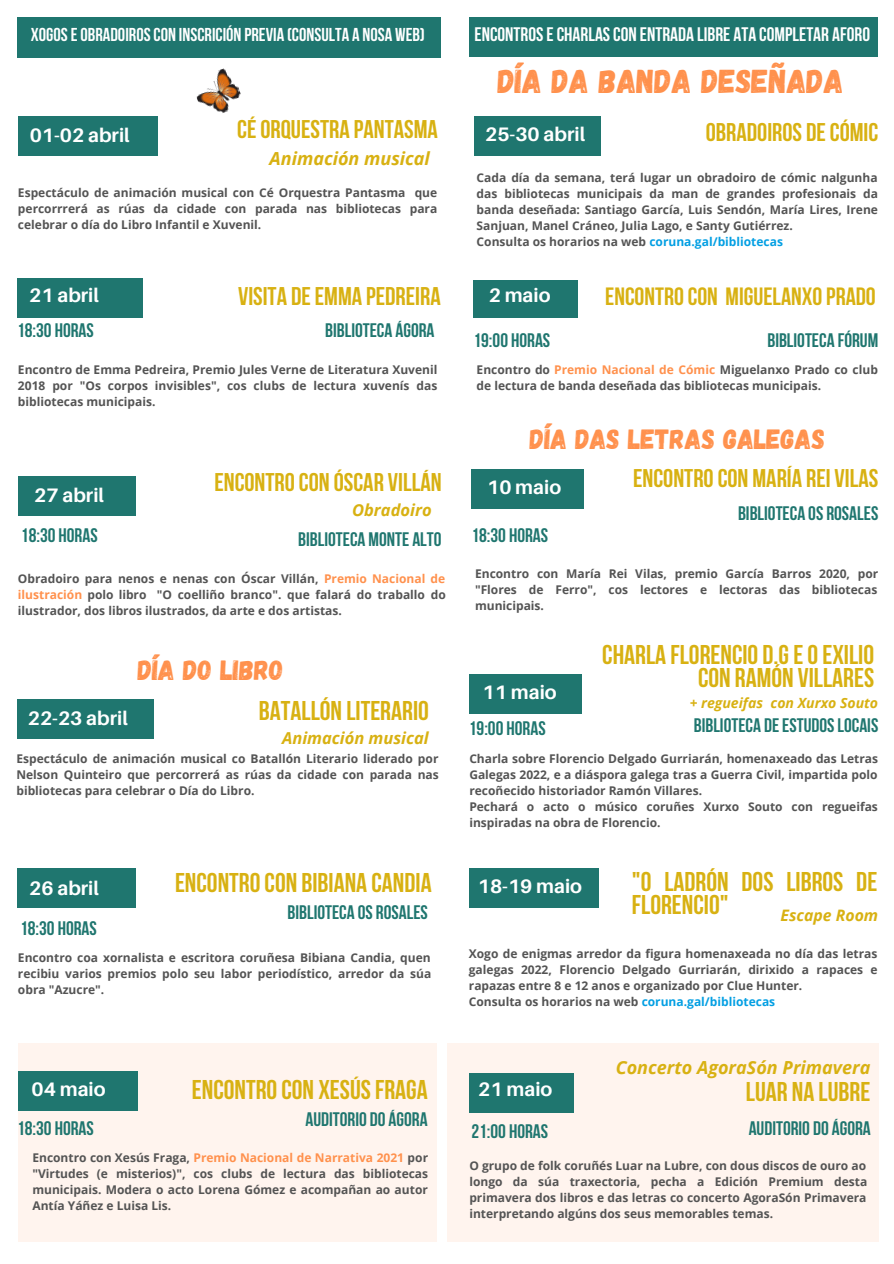
<style>
.page{position:relative;width:894px;height:1264px;background:#fff}
.page>*{position:absolute;margin:0;border:0;box-sizing:border-box;transform-origin:0 0}
.t1{font:33px "Gagalin";color:#ff914d}
.t2{font:27.75px "Gagalin";color:#ff914d}
.t3{font:700 27px/23.7px "Bebas Neue";color:#d8b112}
.t4{font:700 25.5px "Bebas Neue";color:#d8b112}
.t5{font:700 24.9px "Bebas Neue";color:#d8b112}
.t6{font:700 19.5px "Bebas Neue";color:#1f766f}
.t7{font:700 19.5px "Aileron";color:#fff}
.t8{font:700 19.5px "Bebas Neue";color:#fff}
.t9{font:700 18.6px "Bebas Neue";color:#fff}
.t10{font:italic 700 18px "Open Sans";color:#d8b112}
.t11{font:italic 700 16.5px "Open Sans";color:#d8b112}
.t12{font:italic 700 15.75px "Open Sans";color:#d8b112}
.t13{font:italic 700 14.1px "Open Sans";color:#d8b112}
.t14{font:700 12px/16px "Open Sans";color:#545454;text-align:justify}
.s1{color:#ff914d}
.s2{color:#039fe3}
</style>
<div class="page">
<div style="left:18px;top:476px;width:117px;height:40px;background:#1f766f"></div>
<div style="left:17px;top:699px;width:136px;height:40px;background:#1f766f"></div>
<div style="left:474px;top:116px;width:126px;height:39px;background:#1f766f"></div>
<div style="left:469px;top:868px;width:129px;height:40px;background:#1f766f"></div>
<div style="left:447px;top:1043px;width:431px;height:198px;background:#fff4ee"></div>
<div style="left:469px;top:1072px;width:105px;height:40px;background:#1f766f"></div>
<div style="left:18px;top:117px;width:140px;height:39px;background:#1f766f"></div>
<div style="left:17px;top:278px;width:125px;height:39px;background:#1f766f"></div>
<div style="left:17px;top:868px;width:118px;height:40px;background:#1f766f"></div>
<div style="left:18px;top:1043px;width:418px;height:198px;background:#fff4ee"></div>
<div style="left:18px;top:1071px;width:119px;height:39px;background:#1f766f"></div>
<div style="left:473px;top:280px;width:105px;height:38px;background:#1f766f"></div>
<div style="left:471px;top:469px;width:113px;height:40px;background:#1f766f"></div>
<div style="left:469px;top:674px;width:113px;height:40px;background:#1f766f"></div>
<div style="left:17px;top:17px;width:423px;height:40px;background:#1f766f"></div>
<div style="left:469px;top:17px;width:408px;height:39px;background:#1f766f"></div>
<img style="left:196px;top:68px;width:45px;height:45px">
<p class="t9" style="left:31px;top:27px;width:395px">XOGOSEOBRADOIROSCON INSCRICIÓN PREVIA (CONSULTA A NOSA WEB)</p>
<p class="t8" style="left:474px;top:26px;width:397px">ENCONTROSECHARLASCON ENTRADA LIBRE ATA COMPLETAR AFORO</p>
<p class="t7" style="left:30px;top:123px;width:101px">01-02 abril</p>
<p class="t4" style="left:237px;top:119px;width:202px">CÉORQUESTRA PANTASMA</p>
<p class="t10" style="left:269px;top:145px;width:162px">Animación musical</p>
<p class="t14" style="left:18px;top:184px;width:421px">Espectáculo de animación musical con Cé Orquestra Pantasma que percorrrerá as rúas da cidade con parada nas bibliotecas para celebrar o día do Libro Infantil e Xuvenil.</p>
<p class="t4" style="left:238px;top:285px;width:204px">VISITA DEEMMA PEDREIRA</p>
<p class="t7" style="left:29px;top:283px;width:71px">21 abril</p>
<p class="t6" style="left:17px;top:323px;width:78px">18:30 HORAS</p>
<p class="t6" style="left:325px;top:323px;width:111px">BIBLIOTECA ÁGORA</p>
<p class="t14" style="left:18px;top:361px;width:421px">Encontro de Emma Pedreira, Premio Jules Verne de Literatura Xuvenil 2018 por "Os corpos invisibles", cos clubs de lectura xuvenís das bibliotecas municipais.</p>
<p class="t7" style="left:34px;top:483px;width:71px">27 abril</p>
<p class="t6" style="left:21px;top:527px;width:78px">18:30 HORAS</p>
<p class="t4" style="left:214px;top:472px;width:229px">ENCONTROCON ÓSCAR VILLÁN</p>
<p class="t11" style="left:352px;top:498px;width:81px">Obradoiro</p>
<p class="t6" style="left:298px;top:531px;width:145px">BIBLIOTECA MONTE ALTO</p>
<p class="t14" style="left:18px;top:570px;width:429px">Obradoiro para nenos e nenas con Óscar Villán, <span class="s1">Premio Nacional de ilustración</span> polo libro "O coelliño branco". que falará do traballo do ilustrador, dos libros ilustrados, da arte e dos artistas.</p>
<p class="t2" style="left:138px;top:652px;width:147px">DÍA DO LIBRO</p>
<p class="t3" style="left:259px;top:701px;width:171px">BATALLÓN LITERARIO</p>
<p class="t11" style="left:282px;top:726px;width:148px">Animación musical</p>
<p class="t14" style="left:16px;top:750px;width:424px">Espectáculo de animación musical co Batallón Literario liderado por Nelson Quinteiro que percorrerá as rúas da cidade con parada nas bibliotecas para celebrar o Día do Libro.</p>
<p class="t7" style="left:28px;top:705px;width:101px">22-23 abril</p>
<p class="t7" style="left:29px;top:875px;width:71px">26 abril</p>
<p class="t3" style="left:175px;top:873px;width:258px">ENCONTROCON BIBIANA CANDIA</p>
<p class="t6" style="left:287px;top:904px;width:142px">BIBLIOTECA OS ROSALES</p>
<p class="t6" style="left:20px;top:920px;width:78px">18:30 HORAS</p>
<p class="t14" style="left:18px;top:949px;width:414px">Encontro coa xornalista e escritora coruñesa Bibiana Candia, quen recibiu varios premios polo seu labor periodístico, arredor da súa obra "Azucre".</p>
<p class="t7" style="left:32px;top:1076px;width:76px">04 maio</p>
<p class="t3" style="left:192px;top:1080px;width:237px">ENCONTROCON XESÚSFRAGA</p>
<p class="t6" style="left:305px;top:1111px;width:124px">AUDITORIO DO ÁGORA</p>
<p class="t14" style="left:32px;top:1148px;width:397px">Encontro con Xesús Fraga, <span class="s1">Premio Nacional de Narrativa 2021</span> por "Virtudes (e misterios)", cos clubs de lectura das bibliotecas municipais. Modera o acto Lorena Gómez e acompañan ao autor Antía Yáñez e Luisa Lis.</p>
<p class="t6" style="left:17px;top:1120px;width:78px">18:30 HORAS</p>
<p class="t1" style="left:497px;top:60px;width:347px">DÍA DA BANDA DESEÑADA</p>
<p class="t7" style="left:485px;top:122px;width:101px">25-30 abril</p>
<p class="t4" style="left:705px;top:122px;width:174px">OBRADOIROS DECÓMIC</p>
<p class="t14" style="left:476px;top:169px;width:403px">Cada día da semana, terá lugar un obradoiro de cómic nalgunha das bibliotecas municipais da man de grandes profesionais da banda deseñada: Santiago García, Luis Sendón, María Lires, Irene Sanjuan, Manel Cráneo, Julia Lago, e Santy Gutiérrez.</p>
<p class="t14" style="left:476px;top:233px;width:308px">Consulta os horarios na web <span class="s2">coruna.gal/bibliotecas</span></p>
<p class="t5" style="left:605px;top:287px;width:272px">ENCONTROCON MIGUELANXOPRADO</p>
<p class="t6" style="left:473px;top:332px;width:78px">19:00 HORAS</p>
<p class="t6" style="left:767px;top:332px;width:112px">BIBLIOTECA FÓRUM</p>
<p class="t14" style="left:476px;top:361px;width:403px">Encontro do <span class="s1">Premio Nacional de Cómic</span> Miguelanxo Prado co club de lectura de banda deseñada das bibliotecas municipais.</p>
<p class="t7" style="left:488px;top:283px;width:63px">2 maio</p>
<p class="t2" style="left:530px;top:421px;width:296px">DÍA DAS LETRAS GALEGAS</p>
<p class="t4" style="left:633px;top:468px;width:247px">ENCONTROCON MARÍA REI VILAS</p>
<p class="t6" style="left:737px;top:505px;width:142px">BIBLIOTECA OS ROSALES</p>
<p class="t6" style="left:471px;top:527px;width:78px">18:30 HORAS</p>
<p class="t14" style="left:475px;top:565px;width:404px">Encontro con María Rei Vilas, premio García Barros 2020, por "Flores de Ferro", cos lectores e lectoras das bibliotecas municipais.</p>
<p class="t3" style="left:602px;top:645px;width:273px">CHARLA FLORENCIO D.GE OEXILIO</p>
<p class="t3" style="left:697px;top:668px;width:177px">CON RAMÓN VILLARES</p>
<p class="t6" style="left:468px;top:720px;width:78px">19:00 HORAS</p>
<p class="t6" style="left:693px;top:717px;width:186px">BIBLIOTECA DEESTUDOSLOCAIS</p>
<p class="t14" style="left:469px;top:750px;width:410px">Charla sobre Florencio Delgado Gurriarán, homenaxeado das Letras Galegas 2022, e a diáspora galega tras a Guerra Civil, impartida polo recoñecido historiador Ramón Villares.</p>
<p class="t14" style="left:469px;top:798px;width:410px">Pechará o acto o músico coruñes Xurxo Souto con regueifas inspiradas na obra de Florencio.</p>
<p class="t7" style="left:487px;top:475px;width:76px">10 maio</p>
<p class="t7" style="left:482px;top:680px;width:76px">11 maio</p>
<p class="t13" style="left:689px;top:693px;width:190px">+ regueifas con Xurxo Souto</p>
<p class="t7" style="left:477px;top:874px;width:106px">18-19 maio</p>
<p class="t3" style="left:631px;top:872px;width:247px">"O LADRÓN DOS LIBROS DE<br>FLORENCIO"</p>
<p class="t12" style="left:780px;top:903px;width:99px">Escape Room</p>
<p class="t14" style="left:468px;top:944px;width:410px">Xogo de enigmas arredor da figura homenaxeada no día das letras galegas 2022, Florencio Delgado Gurriarán, dirixido a rapaces e rapazas entre 8 e 12 anos e organizado por Clue Hunter.</p>
<p class="t14" style="left:468px;top:992px;width:308px">Consulta os horarios na web <span class="s2">coruna.gal/bibliotecas</span></p>
<p class="t7" style="left:478px;top:1077px;width:76px">21 maio</p>
<p class="t10" style="left:615px;top:1055px;width:256px">Concerto AgoraSón Primavera</p>
<p class="t3" style="left:745px;top:1082px;width:126px">LUAR NA LUBRE</p>
<p class="t6" style="left:748px;top:1120px;width:124px">AUDITORIO DO ÁGORA</p>
<p class="t6" style="left:471px;top:1123px;width:78px">21:00 HORAS</p>
<p class="t14" style="left:469px;top:1157px;width:399px">O grupo de folk coruñés Luar na Lubre, con dous discos de ouro ao longo da súa traxectoria, pecha a Edición Premium desta primavera dos libros e das letras co concerto AgoraSón Primavera interpretando algúns dos seus memorables temas.</p>
</div>
